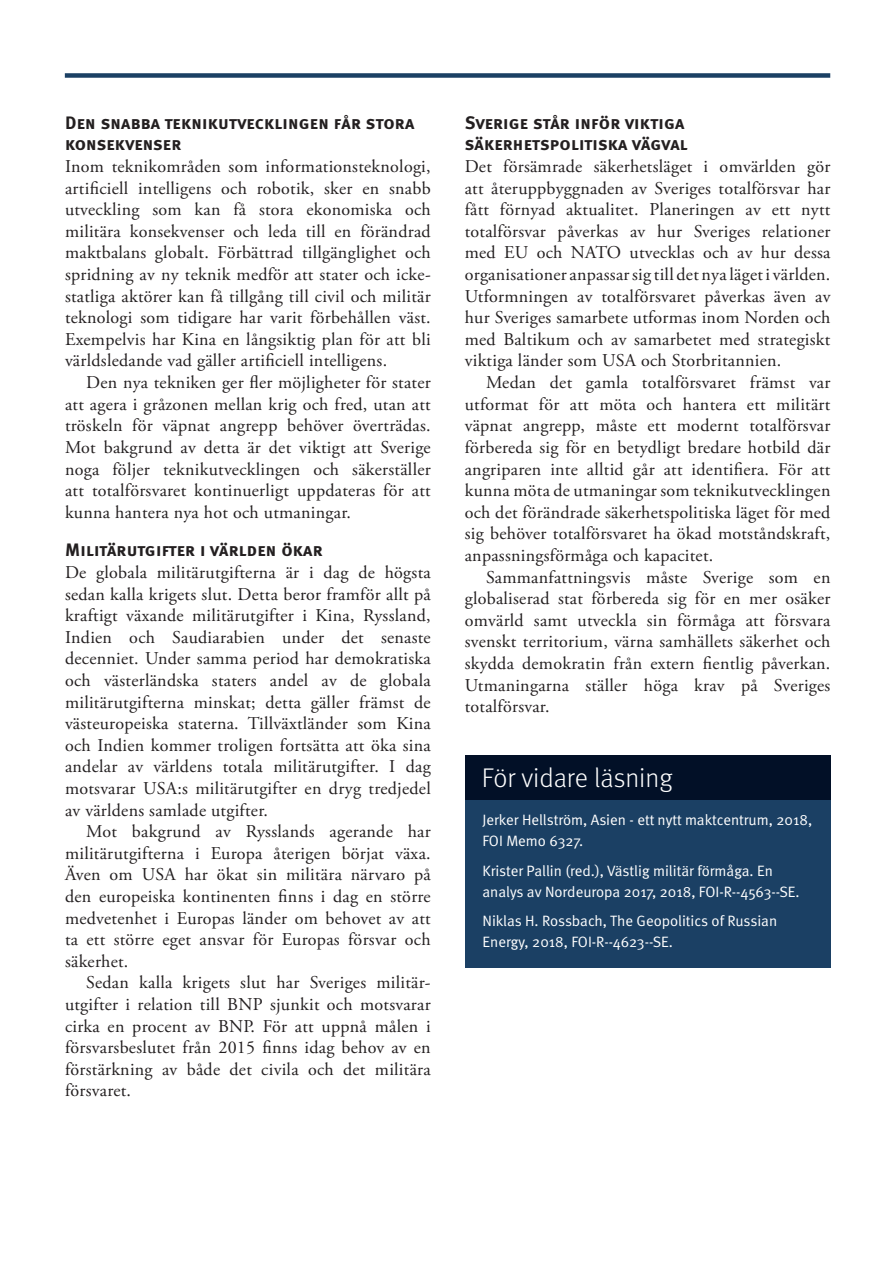
<style>
.page{position:relative;width:893px;height:1263px;background:#fff}
.page>*{position:absolute;margin:0;border:0;box-sizing:border-box;transform-origin:0 0}
.Rubrik_faktaruta{font:300 27px "Meta";color:#fff}
.Brödtext_indrag{font:18px/21.6px "Adobe Garamond Pro";letter-spacing:.015em;color:#231f20;text-align:justify}
.Brödtext_första{font:18px/21.6px "Adobe Garamond Pro";letter-spacing:.015em;color:#231f20;text-align:justify}
.Rubrik_3{font:18px/21.6px "Meta Bold Caps";letter-spacing:.015em;color:#231f20}
.Brödtext_faktaruta{font:15px/21px "Meta Normal";color:#fff}
</style>
<div class="page">
<div style="left:65px;top:73px;width:765px;height:5px;background:#1b4064"></div>
<div style="left:465px;top:755px;width:365px;height:213px;background:#1b4064"></div>
<div style="left:465px;top:755px;width:365px;height:45px;background:#021027"></div>
<p class="Rubrik_3" style="left:65px;top:112px;width:351px">Den snabba teknikutvecklingen får stora konsekvenser</p>
<p class="Brödtext_första" style="left:65px;top:156px;width:367px">Inom teknikområden som informationsteknologi, artificiell intelligens och robotik, sker en snabb utveckling som kan få stora ekonomiska och militära konsekvenser och leda till en förändrad maktbalans globalt. Förbättrad tillgänglighet och spridning av ny teknik medför att stater och icke&shy;statliga aktörer kan få tillgång till civil och militär teknologi som tidigare har varit förbehållen väst.<br>Exempelvis har Kina en långsiktig plan för att bli världsledande vad gäller artificiell intelligens.</p>
<p class="Brödtext_indrag" style="left:65px;top:372px;width:367px;text-indent:21px">Den nya tekniken ger fler möjligheter för stater att agera i gråzonen mellan krig och fred, utan att tröskeln för väpnat angrepp behöver överträdas.<br>Mot bakgrund av detta är det viktigt att Sverige noga följer teknikutvecklingen och säkerställer att totalförsvaret kontinuerligt uppdateras för att kunna hantera nya hot och utmaningar.</p>
<p class="Rubrik_3" style="left:65px;top:539px;width:259px">Militärutgifter i världen ökar</p>
<p class="Brödtext_första" style="left:65px;top:562px;width:367px">De globala militärutgifterna är i dag de högsta sedan kalla krigets slut. Detta beror framför allt på kraftigt växande militärutgifter i Kina, Ryssland, Indien och Saudiarabien under det senaste decenniet. Under samma period har demokratiska och västerländska staters andel av de globala militärutgifterna minskat; detta gäller främst de västeuropeiska staterna. Tillväxtländer som Kina och Indien kommer troligen fortsätta att öka sina andelar av världens totala militärutgifter. I dag motsvarar USA:s militärutgifter en dryg tredjedel av världens samlade utgifter.</p>
<p class="Brödtext_indrag" style="left:65px;top:821px;width:367px;text-indent:21px">Mot bakgrund av Rysslands agerande har militärutgifterna i Europa återigen börjat växa.<br>Även om USA har ökat sin militära närvaro på den europeiska kontinenten finns i dag en större medvetenhet i Europas länder om behovet av att ta ett större eget ansvar för Europas försvar och säkerhet.</p>
<p class="Brödtext_indrag" style="left:65px;top:972px;width:367px;text-indent:21px">Sedan kalla krigets slut har Sveriges militär&shy;utgifter i relation till BNP sjunkit och motsvarar cirka en procent av BNP. För att uppnå målen i försvarsbeslutet från 2015 finns idag behov av en förstärkning av både det civila och det militära försvaret.</p>
<p class="Rubrik_3" style="left:465px;top:112px;width:224px">Sverige står inför viktiga säkerhetspolitiska vägval</p>
<p class="Brödtext_första" style="left:465px;top:156px;width:367px">Det försämrade säkerhetsläget i omvärlden gör att återuppbyggnaden av Sveriges totalförsvar har fått förnyad aktualitet. Planeringen av ett nytt totalförsvar påverkas av hur Sveriges relationer med EU och NATO utvecklas och av hur dessa organisationer anpassar sig till det nya läget i världen.<br>Utformningen av totalförsvaret påverkas även av hur Sveriges samarbete utformas inom Norden och med Baltikum och av samarbetet med strategiskt viktiga länder som USA och Storbritannien.</p>
<p class="Brödtext_indrag" style="left:465px;top:372px;width:367px;text-indent:21px">Medan det gamla totalförsvaret främst var utformat för att möta och hantera ett militärt väpnat angrepp, måste ett modernt totalförsvar förbereda sig för en betydligt bredare hotbild där angriparen inte alltid går att identifiera. För att kunna möta de utmaningar som teknikutvecklingen och det förändrade säkerhetspolitiska läget för med sig behöver totalförsvaret ha ökad motståndskraft, anpassningsförmåga och kapacitet.</p>
<p class="Brödtext_indrag" style="left:465px;top:567px;width:367px;text-indent:21px">Sammanfattningsvis måste Sverige som en globaliserad stat förbereda sig för en mer osäker omvärld samt utveckla sin förmåga att försvara svenskt territorium, värna samhällets säkerhet och skydda demokratin från extern fientlig påverkan.<br>Utmaningarna ställer höga krav på Sveriges totalförsvar.</p>
<p class="Rubrik_faktaruta" style="left:482px;top:762px;width:192px">För vidare läsning</p>
<p class="Brödtext_faktaruta" style="left:482px;top:809px;width:331px">Jerker Hellström, Asien - ett nytt maktcentrum, 2018,<br>FOI Memo 6327.</p>
<p class="Brödtext_faktaruta" style="left:482px;top:860px;width:319px">Krister Pallin (red.), Västlig militär förmåga. En analys av Nordeuropa 2017, 2018, FOI-R--4563--SE.</p>
<p class="Brödtext_faktaruta" style="left:482px;top:910px;width:296px">Niklas H. Rossbach, The Geopolitics of Russian<br>Energy, 2018, FOI-R--4623--SE.</p>
</div>
